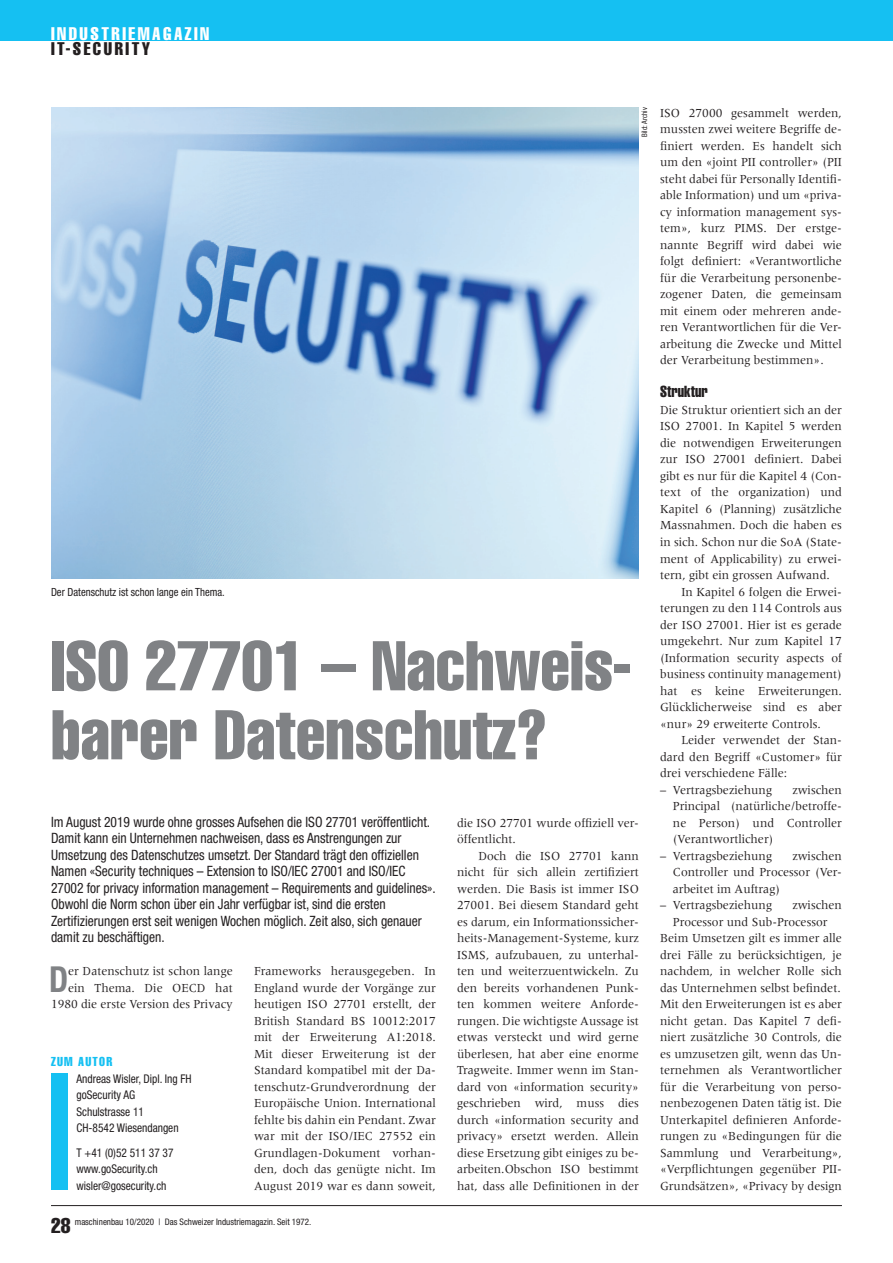
<style>
.page{position:relative;width:893px;height:1263px;background:#fff}
.page>*{position:absolute;margin:0;border:0;box-sizing:border-box;transform-origin:0 0}
.t1{font:extra-condensed 69px/69px "Helvetica";color:#808285}
.t2{font:700 condensed 35.85px "Helvetica Neue";color:#808285;scale:.93 1}
.t3{font:extra-condensed 21px "Helvetica";color:#231f20}
.t4{font:extra-condensed 18px "Helvetica";letter-spacing:.14em;color:#fff}
.t5{font:extra-condensed 18px "Helvetica";letter-spacing:.14em;color:#231f20}
.t6{font:extra-condensed 15.75px "Helvetica";color:#231f20;scale:.95 1}
.t7{font:condensed 14.25px/16.5px "Helvetica Neue";color:#231f20;scale:.95 1}
.t8{font:12.75px/16.5px "Meridien LT Std";color:#231f20;text-align:justify;scale:.95 1}
.t9{font:extra-condensed 12.75px "Helvetica";letter-spacing:.1em;color:#15c0f2}
.t10{font:condensed 12px/16.5px "Helvetica Neue";color:#231f20;scale:.95 1}
.t11{font:condensed 11.25px "Helvetica Neue";color:#231f20;scale:.95 1}
.t12{font:condensed 9px "Helvetica Neue";color:#231f20}
.t13{font:condensed 7.5px "Helvetica Neue";color:#231f20;scale:.95 1}
</style>
<div class="page">
<div style="left:0;top:0;width:893px;height:40px;background:#15c0f2"></div>
<hr style="left:51px;top:1205px;width:791px;height:1px;background:#231f20">
<div style="left:51px;top:1073px;width:16px;height:116px;background:#15c0f2"></div>
<img style="left:51px;top:108px;width:588px;height:470px">
<h3 class="t4" style="left:51px;top:23px;width:160px">INDUSTRIEMAGAZIN</h3>
<h3 class="t5" style="left:51px;top:38px;width:101px">IT-SECURITY</h3>
<p class="t13" style="left:640px;top:137px;width:32px;rotate:-90deg">Bild: Archiv</p>
<p class="t11" style="left:51px;top:585px;width:184px">Der Datenschutz ist schon lange ein Thema.</p>
<h1 class="t1" style="left:51px;top:630px;width:582px">ISO 27701 – Nachweis&shy;barer Datenschutz?</h1>
<p class="t7" style="left:51px;top:813px;width:406px">Im August 2019 wurde ohne grosses Aufsehen die ISO 27701 veröffentlicht.<br>Damit kann ein Unternehmen nachweisen, dass es Anstrengungen zur Umsetzung des Datenschutzes umsetzt. Der Standard trägt den offiziellen Namen «Security techniques – Extension to ISO/IEC 27001 and ISO/IEC 27002 for privacy information management – Requirements and guidelines».<br>Obwohl die Norm schon über ein Jahr verfügbar ist, sind die ersten Zertifizierungen erst seit wenigen Wochen möglich. Zeit also, sich genauer damit zu beschäftigen.</p>
<h2 class="t2" style="left:49px;top:957px;width:22px">D</h2>
<p class="t8" style="left:51px;top:963px;width:193px;text-align:right">er Datenschutz ist schon lange ein Thema. Die OECD hat<br>1980 die erste Version des Privacy</p>
<p class="t8" style="left:254px;top:963px;width:193px">Frameworks herausgegeben. In England wurde der Vorgänge zur heutigen ISO 27701 erstellt, der British Standard BS 10012:2017 mit der Erweiterung A1:2018.<br>Mit dieser Erweiterung ist der Standard kompatibel mit der Da&shy;tenschutz-Grundverordnung der Europäische Union. International fehlte bis dahin ein Pendant. Zwar war mit der ISO/IEC 27552 ein Grundlagen-Dokument vorhan&shy;den, doch das genügte nicht. Im August 2019 war es dann soweit,</p>
<p class="t9" style="left:51px;top:1053px;width:63px">ZUM AUTOR</p>
<p class="t10" style="left:77px;top:1070px;width:123px">Andreas Wisler, Dipl. Ing FH goSecurity AG<br>Schulstrasse 11<br>CH-8542 Wiesendangen</p>
<p class="t10" style="left:77px;top:1144px;width:104px">T +41 (0)52 511 37 37 www.goSecurity.ch wisler@gosecurity.ch</p>
<h3 class="t3" style="left:51px;top:1212px;width:21px">28</h3>
<p class="t12" style="left:75px;top:1216px;width:238px">maschinenbau 10/2020 | Das Schweizer Industriemagazin. Seit 1972.</p>
<p class="t8" style="left:457px;top:814px;width:193px">die ISO 27701 wurde offiziell ver&shy;öffentlicht.</p>
<p class="t8" style="left:457px;top:847px;width:193px;text-indent:21px">Doch die ISO 27701 kann nicht für sich allein zertifiziert werden. Die Basis ist immer ISO 27001. Bei diesem Standard geht es darum, ein Informationssicher&shy;heits-Management-Systeme, kurz ISMS, aufzubauen, zu unterhal&shy;ten und weiterzuentwickeln. Zu den bereits vorhandenen Punk&shy;ten kommen weitere Anforde&shy;rungen. Die wichtigste Aussage ist etwas versteckt und wird gerne überlesen, hat aber eine enorme Tragweite. Immer wenn im Stan&shy;dard von «information security» geschrieben wird, muss dies durch «information security and privacy» ersetzt werden. Allein diese Ersetzung gibt einiges zu be&shy;arbeiten.Obschon ISO bestimmt hat, dass alle Definitionen in der</p>
<p class="t8" style="left:660px;top:105px;width:193px">ISO 27000 gesammelt werden, mussten zwei weitere Begriffe de&shy;finiert werden. Es handelt sich um den «joint PII controller» (PII steht dabei für Personally Identifi&shy;able Information) und um «priva&shy;cy information management sys&shy;tem», kurz PIMS. Der erstge&shy;nannte Begriff wird dabei wie folgt definiert: «Verantwortliche für die Verarbeitung personenbe&shy;zogener Daten, die gemeinsam mit einem oder mehreren ande&shy;ren Verantwortlichen für die Ver&shy;arbeitung die Zwecke und Mittel der Verarbeitung bestimmen».</p>
<p class="t6" style="left:660px;top:382px;width:52px">Struktur</p>
<p class="t8" style="left:660px;top:402px;width:193px">Die Struktur orientiert sich an der</p>
<p class="t8" style="left:660px;top:418px;width:193px">ISO 27001. In Kapitel 5 werden</p>
<p class="t8" style="left:660px;top:435px;width:193px">die notwendigen Erweiterungen</p>
<p class="t8" style="left:660px;top:451px;width:193px">zur ISO 27001 definiert. Dabei</p>
<p class="t8" style="left:660px;top:468px;width:193px">gibt es nur für die Kapitel 4 (Con-</p>
<p class="t8" style="left:660px;top:484px;width:193px">text of the organization) und</p>
<p class="t8" style="left:660px;top:501px;width:193px">Kapitel 6 (Planning) zusätzliche</p>
<p class="t8" style="left:660px;top:517px;width:193px">Massnahmen. Doch die haben es</p>
<p class="t8" style="left:660px;top:534px;width:193px">in sich. Schon nur die SoA (State-</p>
<p class="t8" style="left:660px;top:550px;width:193px">ment of Applicability) zu erwei-</p>
<p class="t8" style="left:660px;top:567px;width:180px">tern, gibt ein grossen Aufwand.</p>
<p class="t8" style="left:681px;top:583px;width:170px">In Kapitel 6 folgen die Erwei-</p>
<p class="t8" style="left:660px;top:600px;width:193px">terungen zu den 114 Controls aus</p>
<p class="t8" style="left:660px;top:616px;width:193px">der ISO 27001. Hier ist es gerade</p>
<p class="t8" style="left:660px;top:633px;width:193px">umgekehrt. Nur zum Kapitel 17</p>
<p class="t8" style="left:660px;top:649px;width:193px">(Information security aspects of</p>
<p class="t8" style="left:660px;top:666px;width:193px">business continuity management)</p>
<p class="t8" style="left:660px;top:682px;width:193px">hat es keine Erweiterungen.</p>
<p class="t8" style="left:660px;top:699px;width:193px">Glücklicherweise sind es aber</p>
<p class="t8" style="left:660px;top:715px;width:171px">«nur» 29 erweiterte Controls.</p>
<p class="t8" style="left:681px;top:732px;width:170px">Leider verwendet der Stan-</p>
<p class="t8" style="left:660px;top:748px;width:193px">dard den Begriff «Customer» für</p>
<p class="t8" style="left:660px;top:765px;width:135px">drei verschiedene Fälle:</p>
<p class="t8" style="left:660px;top:781px;width:119px">– Vertragsbeziehung</p>
<p class="t8" style="left:673px;top:781px;width:179px;text-indent:119px">zwischen Principal (natürliche/betroffe&shy;ne Person) und Controller (Verantwortlicher)</p>
<p class="t8" style="left:660px;top:847px;width:119px">– Vertragsbeziehung</p>
<p class="t8" style="left:673px;top:847px;width:179px;text-indent:119px">zwischen Controller und Processor (Ver&shy;arbeitet im Auftrag)</p>
<p class="t8" style="left:660px;top:897px;width:119px">– Vertragsbeziehung</p>
<p class="t8" style="left:792px;top:897px;width:54px">zwischen</p>
<p class="t8" style="left:673px;top:913px;width:164px">Processor und Sub-Processor</p>
<p class="t8" style="left:660px;top:930px;width:193px">Beim Umsetzen gilt es immer alle</p>
<p class="t8" style="left:660px;top:946px;width:193px">drei Fälle zu berücksichtigen, je</p>
<p class="t8" style="left:660px;top:963px;width:193px">nachdem, in welcher Rolle sich</p>
<p class="t8" style="left:660px;top:979px;width:192px">das Unternehmen selbst befindet.</p>
<p class="t8" style="left:660px;top:996px;width:193px">Mit den Erweiterungen ist es aber</p>
<p class="t8" style="left:660px;top:1012px;width:193px">nicht getan. Das Kapitel 7 defi-</p>
<p class="t8" style="left:660px;top:1029px;width:193px">niert zusätzliche 30 Controls, die</p>
<p class="t8" style="left:660px;top:1045px;width:193px">es umzusetzen gilt, wenn das Un-</p>
<p class="t8" style="left:660px;top:1062px;width:193px">ternehmen als Verantwortlicher</p>
<p class="t8" style="left:660px;top:1078px;width:193px">für die Verarbeitung von perso-</p>
<p class="t8" style="left:660px;top:1095px;width:193px">nenbezogenen Daten tätig ist. Die</p>
<p class="t8" style="left:660px;top:1111px;width:193px">Unterkapitel definieren Anforde-</p>
<p class="t8" style="left:660px;top:1128px;width:193px">rungen zu «Bedingungen für die</p>
<p class="t8" style="left:660px;top:1144px;width:193px">Sammlung und Verarbeitung»,</p>
<p class="t8" style="left:660px;top:1161px;width:193px">«Verpflichtungen gegenüber PII-</p>
<p class="t8" style="left:660px;top:1177px;width:193px">Grundsätzen», «Privacy by design</p>
</div>
